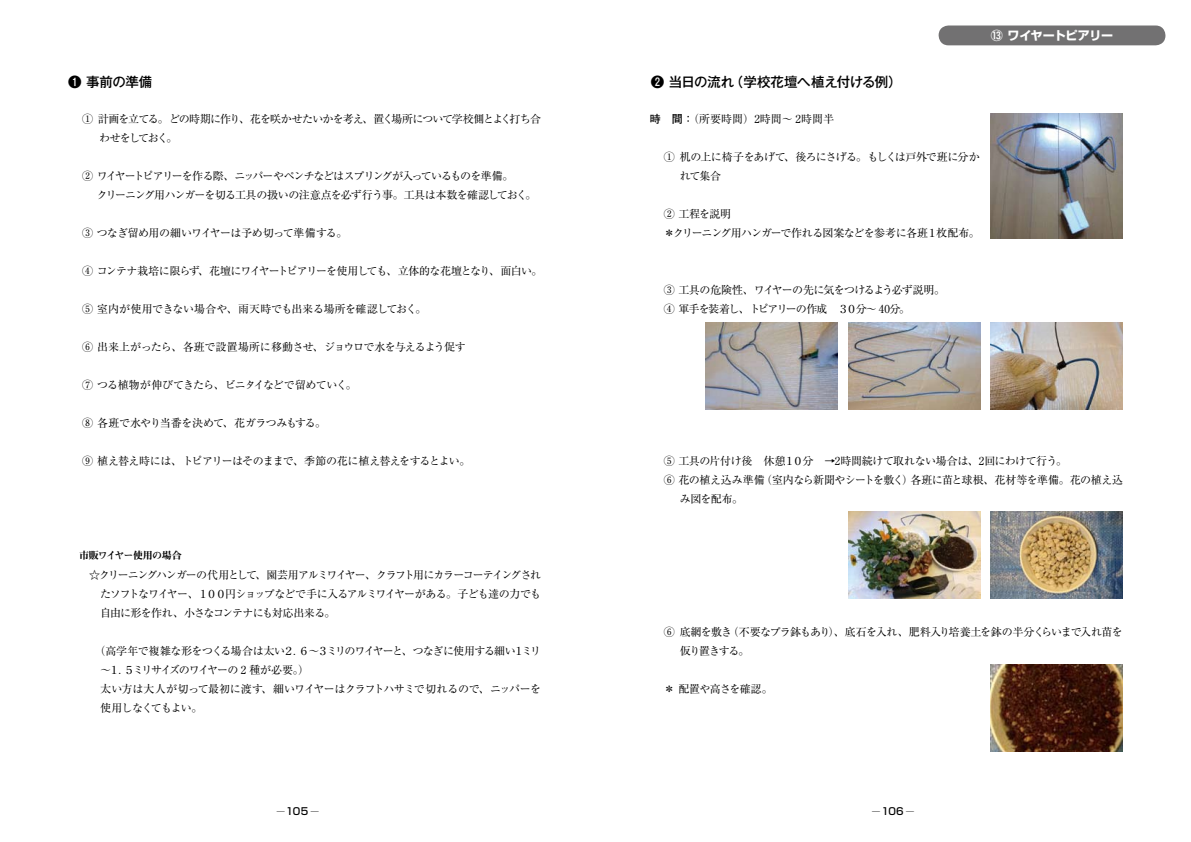
<style>
.page{position:relative;width:1191px;height:842px;background:#fff}
.page>*{position:absolute;margin:0;border:0;box-sizing:border-box;transform-origin:0 0}
.t1{font:500 13.5px "Gothic MB101 Pro";letter-spacing:-.02em;color:#000}
.t2{font:700 12px "Shin Go Pro";letter-spacing:-.025em;color:#fff}
.t3{font:11px/19px "Ryumin Pro";letter-spacing:-.065em;color:#000}
.t4{font:11px/19px "Ryumin Pro";letter-spacing:-.085em;color:#000}
.t5{font:11px "Ryumin Pro";letter-spacing:-.045em;color:#000}
.t6{font:11px "Ryumin Pro";letter-spacing:-.04em;color:#000}
.t7{font:11px "Ryumin Pro";letter-spacing:-.035em;color:#000}
.t8{font:11px "Ryumin Pro";letter-spacing:-.02em;color:#000}
.t9{font:11px "Ryumin Pro";letter-spacing:-.125em;color:#000}
.t10{font:11px "Ryumin Pro";color:#000}
.t11{font:11px "Ryumin Pro";letter-spacing:-.09em;color:#000}
.t12{font:10px "Midashi Min Pro MA31";letter-spacing:-.055em;color:#000}
.t13{font:500 9.9px "Shin Go Pro";letter-spacing:-.015em;color:#000;scale:.8 1}
.s1{font-family:"Hira Kaku Pro W6";font-weight:400}
.s2{font-family:"Futo Go B101 Pro";font-weight:700}
</style>
<div class="page">
<div style="left:938px;top:26px;width:227px;height:19px;background:#727172;border-radius:10px"></div>
<img style="left:991px;top:113px;width:132px;height:125px">
<img style="left:991px;top:322px;width:132px;height:87px">
<img style="left:848px;top:322px;width:132px;height:87px">
<img style="left:705px;top:322px;width:132px;height:87px">
<img style="left:991px;top:512px;width:132px;height:87px">
<img style="left:848px;top:512px;width:132px;height:87px">
<img style="left:991px;top:664px;width:132px;height:87px">
<p class="t2" style="left:990px;top:26px;width:124px"><span class="s1">⑬</span> ワイヤートピアリー</p>
<p class="t1" style="left:68px;top:71px;width:86px">❶ 事前の準備</p>
<p class="t1" style="left:651px;top:71px;width:252px">❷ 当日の流れ（学校花壇へ植え付ける例）</p>
<p class="t4" style="left:99px;top:108px;width:443px;text-indent:-17px">① 計画を立てる。どの時期に作り、花を咲かせたいかを考え、置く場所について学校側とよく打ち合わせをしておく。</p>
<p class="t4" style="left:97px;top:165px;width:441px;text-indent:-15px">② ワイヤートピアリーを作る際、ニッパーやペンチなどはスプリングが入っているものを準備。<br>クリーニング用ハンガーを切る工具の扱いの注意点を必ず行う事。工具は本数を確認しておく。</p>
<p class="t3" style="left:82px;top:222px;width:267px">③ つなぎ留め用の細いワイヤーは予め切って準備する。</p>
<p class="t4" style="left:82px;top:260px;width:462px">④ コンテナ栽培に限らず、花壇にワイヤートピアリーを使用しても、立体的な花壇となり、面白い。</p>
<p class="t8" style="left:82px;top:300px;width:346px">⑤ 室内が使用できない場合や、雨天時でも出来る場所を確認しておく。</p>
<p class="t7" style="left:82px;top:338px;width:385px">⑥ 出来上がったら、各班で設置場所に移動させ、ジョウロで水を与えるよう促す</p>
<p class="t3" style="left:82px;top:374px;width:276px">⑦ つる植物が伸びてきたら、ビニタイなどで留めていく。</p>
<p class="t5" style="left:82px;top:414px;width:246px">⑧ 各班で水やり当番を決めて、花ガラつみもする。</p>
<p class="t3" style="left:82px;top:450px;width:390px">⑨ 植え替え時には、トピアリーはそのままで、季節の花に植え替えをするとよい。</p>
<p class="t10" style="left:650px;top:110px;width:186px"><span class="s2">時　間：</span>（所要時間）2時間～ 2時間半</p>
<p class="t3" style="left:680px;top:146px;width:301px;text-indent:-16px">① 机の上に椅子をあげて、後ろにさげる。もしくは戸外で班に分かれて集合</p>
<p class="t3" style="left:664px;top:203px;width:317px">② 工程を説明<br>＊クリーニング用ハンガーで作れる図案などを参考に各班１枚配布。</p>
<p class="t3" style="left:664px;top:279px;width:283px">③ 工具の危険性、ワイヤーの先に気をつけるよう必ず説明。<br>④ 軍手を装着し、トピアリーの作成　３０分～ 40分。</p>
<p class="t6" style="left:664px;top:452px;width:405px">⑤ 工具の片付け後　休憩１０分　→2時間続けて取れない場合は、2回にわけて行う。</p>
<p class="t5" style="left:664px;top:471px;width:460px">⑥ 花の植え込み準備（室内なら新聞やシートを敷く）各班に苗と球根、花材等を準備。花の植え込</p>
<p class="t3" style="left:680px;top:488px;width:65px">み図を配布。</p>
<p class="t12" style="left:79px;top:547px;width:104px">市販ワイヤー使用の場合</p>
<p class="t3" style="left:100px;top:564px;width:443px;text-align:justify;text-indent:-11px">☆クリーニングハンガーの代用として、園芸用アルミワイヤー、クラフト用にカラーコーテイングされたソフトなワイヤー、１００円ショップなどで手に入るアルミワイヤーがある。子ども達の力でも自由に形を作れ、小さなコンテナにも対応出来る。</p>
<p class="t3" style="left:89px;top:640px;width:453px">　（高学年で複雑な形をつくる場合は太い２．６～３ミリのワイヤーと、つなぎに使用する細い１ミリ</p>
<p class="t9" style="left:100px;top:661px;width:211px">～１．５ミリサイズのワイヤーの 2 種が必要。）</p>
<p class="t5" style="left:89px;top:680px;width:453px">　太い方は大人が切って最初に渡す、細いワイヤーはクラフトハサミで切れるので、ニッパーを</p>
<p class="t11" style="left:100px;top:699px;width:104px">使用しなくてもよい。</p>
<p class="t3" style="left:680px;top:622px;width:444px;text-indent:-16px">⑥ 底網を敷き（不要なプラ鉢もあり）、底石を入れ、肥料入り培養土を鉢の半分くらいまで入れ苗を仮り置きする。</p>
<p class="t3" style="left:664px;top:678px;width:110px">＊ 配置や高さを確認。</p>
<p class="t13" style="left:277px;top:803px;width:54px">─105 ─</p>
<p class="t13" style="left:872px;top:803px;width:54px">─106 ─</p>
</div>
